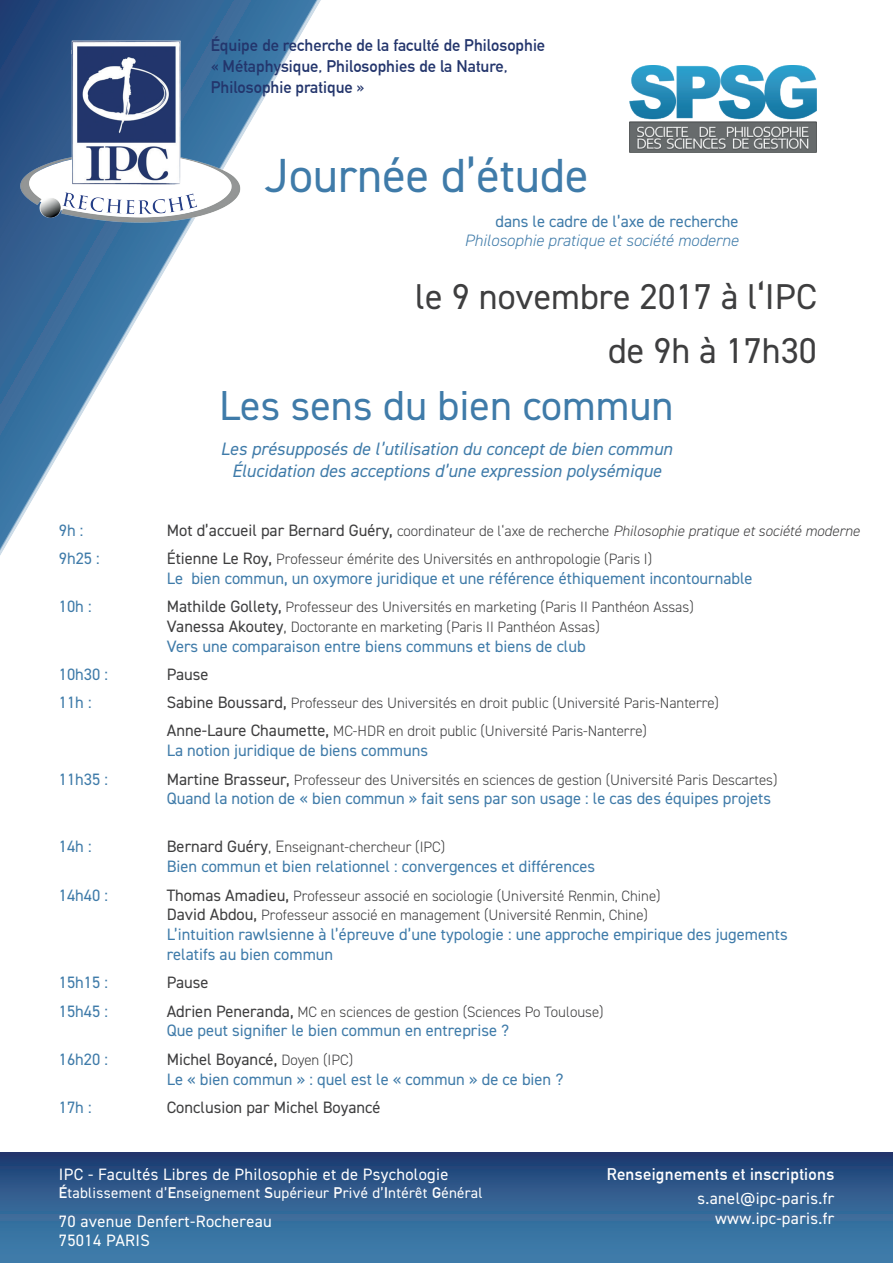
<style>
.page{position:relative;width:893px;height:1263px;background:#fff}
.page>*{position:absolute;margin:0;border:0;box-sizing:border-box;transform-origin:0 0}
.t1{font:48px "DIN2014";color:#3f7ba9}
.t2{font:42px "DIN2014";color:#3f7ba9}
.t3{font:36px/54px "DIN2014";color:#3e3e3f;text-align:right}
.t4{font:italic 18px/21.6px "DIN2014";color:#3f7ba9;text-align:center}
.t5{font:16.5px/19.8px "DIN2014";color:#3f7ba9}
.t6{font:16.5px/19.8px "DIN2014";letter-spacing:.02em;color:#fff}
.t7{font:700 16.5px/21px "DIN Alternate";color:#23356c}
.t8{font:16.5px "DIN2014";color:#3e3e3f}
.t9{font:italic 300 16.5px "DIN2014";color:#3f7ba9}
.t10{font:700 16.5px "DIN Alternate";letter-spacing:.02em;color:#fff}
.t11{font:300 15px/19.8px "DIN2014";color:#3e3e3f}
.t12{font:italic 300 15px "DIN2014";color:#3e3e3f}
.t13{font:15px "DIN2014";letter-spacing:.02em;color:#fff}
.s1{font-weight:400;font-style:normal;font-size:16.5px}
.s2{font-style:normal}
.s3{font-weight:400;font-size:16.5px}
.s4{font-size:16.5px}
.s5{color:#3e3e3f}
.s6{font-weight:300;font-size:15px;color:#3e3e3f}
.s7{font-family:"DIN Alternate";font-weight:700}
</style>
<div class="page">
<div style="left:0;top:1152px;width:893px;height:111px;background:linear-gradient(to bottom,#223e73,#4386b2)"></div>
<img style="left:629px;top:66px;width:188px;height:86px">
<svg style="left:0;top:0;width:321px;height:555px"></svg>
<img style="left:13px;top:33px;width:231px;height:197px">
<p class="t7" style="left:211px;top:34px;width:336px">Équipe de recherche de la faculté de Philosophie « Métaphysique, Philosophies de la Nature,<br>Philosophie pratique »</p>
<h1 class="t1" style="left:265px;top:146px;width:325px">Journée d’étude</h1>
<p class="t5" style="left:495px;top:211px;width:245px">dans le cadre de l’axe de recherche</p>
<p class="t9" style="left:464px;top:231px;width:276px">Philosophie pratique et société moderne</p>
<h3 class="t3" style="left:415px;top:269px;width:403px">le 9 novembre 2017 à l‘IPC de 9h à 17h30</h3>
<h2 class="t2" style="left:219px;top:379px;width:456px">Les sens du bien commun</h2>
<p class="t4" style="left:221px;top:438px;width:453px">Les présupposés de l’utilisation du concept de bien commun<br>Élucidation des acceptions d’une expression polysémique</p>
<p class="t5" style="left:59px;top:520px;width:26px">9h :</p>
<p class="t12" style="left:167px;top:521px;width:694px"><span class="s1">Mot d’accueil par Bernard Guéry,</span> <span class="s2">coordinateur de l‘axe de recherche</span> Philosophie pratique et société moderne</p>
<p class="t5" style="left:59px;top:548px;width:43px">9h25 :</p>
<p class="t11" style="left:167px;top:549px;width:487px"><span class="s3">Étienne Le Roy,</span> Professeur émérite des Universités en anthropologie (Paris I)</p>
<p class="t5" style="left:167px;top:568px;width:587px">Le bien commun, un oxymore juridique et une référence éthiquement incontournable</p>
<p class="t5" style="left:59px;top:596px;width:34px">10h :</p>
<p class="t11" style="left:167px;top:597px;width:529px"><span class="s3">Mathilde Gollety,</span> Professeur des Universités en marketing (Paris II Panthéon Assas)<br><span class="s3">Vanessa Akoutey</span><span class="s4">,</span> Doctorante en marketing (Paris II Panthéon Assas)</p>
<p class="t5" style="left:167px;top:636px;width:420px">Vers une comparaison entre biens communs et biens de club</p>
<p class="t5" style="left:59px;top:664px;width:51px">10h30 :</p>
<p class="t8" style="left:167px;top:664px;width:43px">Pause</p>
<p class="t5" style="left:59px;top:692px;width:34px">11h :</p>
<p class="t11" style="left:167px;top:689px;width:554px;line-height:28.3px"><span class="s3">Sabine Boussard,</span> Professeur des Universités en droit public (Université Paris-Nanterre)<br><span class="s3">Anne-Laure Chaumette,</span> MC-HDR en droit public (Université Paris-Nanterre)</p>
<p class="t5" style="left:167px;top:740px;width:263px">La notion juridique de biens communs</p>
<p class="t5" style="left:59px;top:769px;width:51px">11h35 :</p>
<p class="t11" style="left:167px;top:769px;width:612px"><span class="s3">Martine Brasseur,</span> Professeur des Universités en sciences de gestion (Université Paris Descartes)</p>
<p class="t5" style="left:167px;top:788px;width:606px">Quand la notion de « bien commun » fait sens par son usage : le cas des équipes projets</p>
<p class="t5" style="left:59px;top:836px;width:34px">14h :</p>
<p class="t11" style="left:167px;top:837px;width:280px"><span class="s3">Bernard Guéry</span><span class="s4">, E</span>nseignant-chercheur (IPC)</p>
<p class="t5" style="left:167px;top:856px;width:430px">Bien commun et bien relationnel : convergences et différences</p>
<p class="t5" style="left:59px;top:885px;width:51px">14h40 :</p>
<p class="t11" style="left:167px;top:885px;width:495px"><span class="s3">Thomas Amadieu,</span> Professeur associé en sociologie (Université Renmin, Chine)<br><span class="s3">David Abdou,</span> Professeur associé en management (Université Renmin, Chine)</p>
<p class="t5" style="left:167px;top:924px;width:622px">L’intuition rawlsienne à l’épreuve d’une typologie : une approche empirique des jugements relatifs au bien commun</p>
<p class="t5" style="left:59px;top:972px;width:51px">15h15 :</p>
<p class="t8" style="left:167px;top:972px;width:43px">Pause</p>
<p class="t5" style="left:59px;top:1001px;width:51px">15h45 :</p>
<p class="t11" style="left:167px;top:1001px;width:438px"><span class="s3">Adrien Peneranda,</span> MC en sciences de gestion (Sciences Po Toulouse)</p>
<p class="t5" style="left:167px;top:1020px;width:344px">Que peut signifier le bien commun en entreprise ?</p>
<p class="t5" style="left:59px;top:1049px;width:51px">16h20 :</p>
<p class="t5" style="left:167px;top:1049px;width:398px"><span class="s5">Michel Boyancé,</span> <span class="s6">Doyen (IPC)<br></span>Le « bien commun » : quel est le « commun » de ce bien ?</p>
<p class="t5" style="left:59px;top:1097px;width:34px">17h :</p>
<p class="t8" style="left:167px;top:1097px;width:215px">Conclusion par Michel Boyancé</p>
<p class="t6" style="left:59px;top:1164px;width:391px">IPC - Facultés Libres de Philosophie et de Psychologie</p>
<p class="t13" style="left:59px;top:1184px;width:425px"><span class="s7">É</span>tablissement d’<span class="s7">E</span>nseignement <span class="s7">S</span>upérieur <span class="s7">P</span>rivé d’<span class="s7">I</span>ntérêt <span class="s7">G</span>énéral</p>
<p class="t6" style="left:59px;top:1210px;width:215px">70 avenue Denfert-Rochereau<br>75014 PARIS</p>
<p class="t10" style="left:607px;top:1162px;width:229px">Renseignements et inscriptions</p>
<p class="t6" style="left:698px;top:1188px;width:138px;text-align:right">s.anel@ipc-paris.fr www.ipc-paris.fr</p>
</div>
